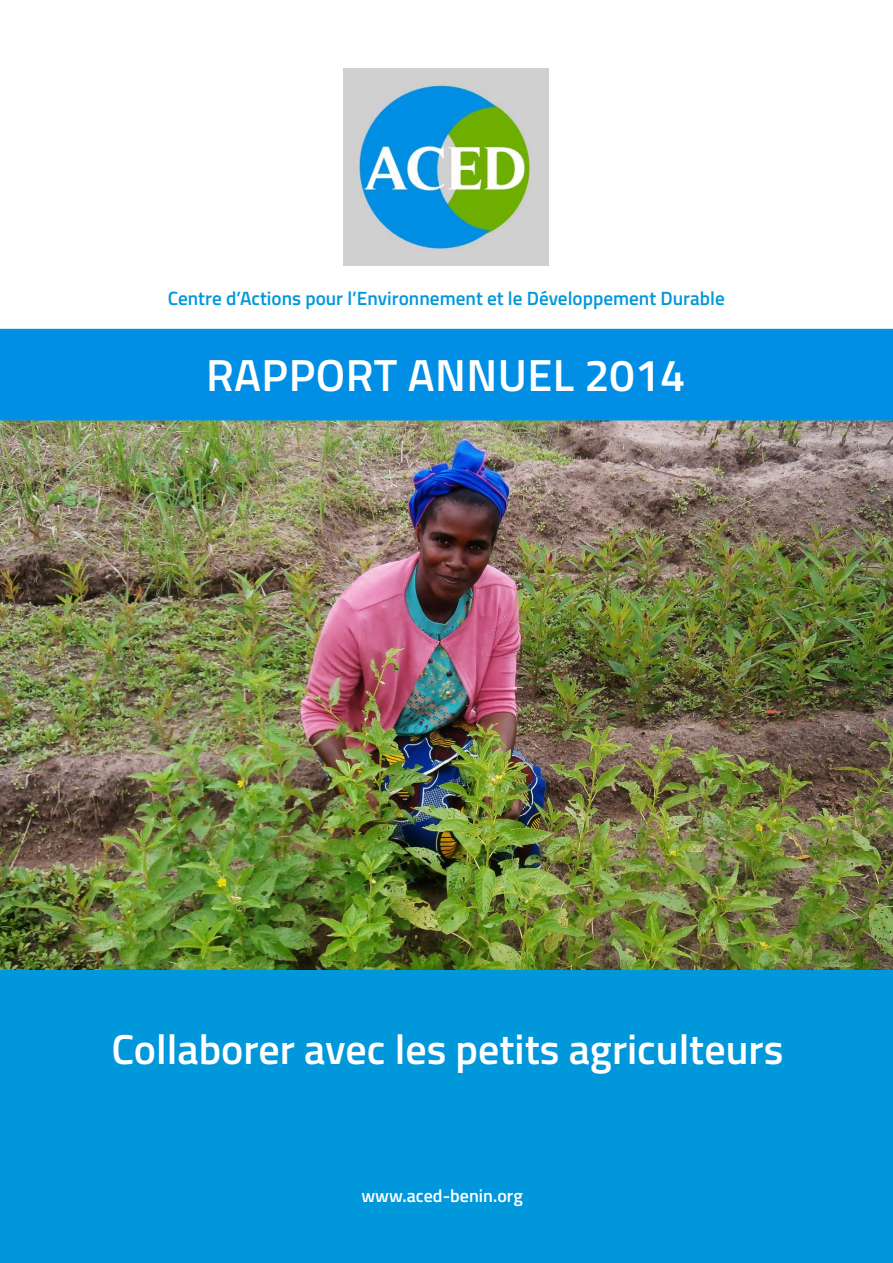
<style>
.page{position:relative;width:893px;height:1263px;background:#fff}
.page>*{position:absolute;margin:0;border:0;box-sizing:border-box;transform-origin:0 0}
.t1{font:600 45px "Titillium Web";letter-spacing:.01em;color:#fff}
.t2{font:600 42px "Titillium Web";color:#fff}
.t3{font:600 19.2px "Titillium Web";color:#0098da}
.t4{font:600 18px "Titillium Web";color:#fff}
</style>
<div class="page">
<div style="left:0;top:969px;width:893px;height:294px;background:#0098da"></div>
<img style="left:0;top:420px;width:893px;height:549px">
<div style="left:0;top:329px;width:893px;height:91px;background:#008fe4"></div>
<img style="left:344px;top:68px;width:205px;height:197px">
<p class="t3" style="left:168px;top:283px;width:558px">Centre d’Actions pour l’Environnement et le Développement Durable</p>
<h1 class="t1" style="left:206px;top:342px;width:480px">Rapport annuel 2014</h1>
<h2 class="t2" style="left:111px;top:1018px;width:673px">Collaborer avec les petits agriculteurs</h2>
<p class="t4" style="left:361px;top:1182px;width:163px">www.aced-benin.org</p>
</div>
